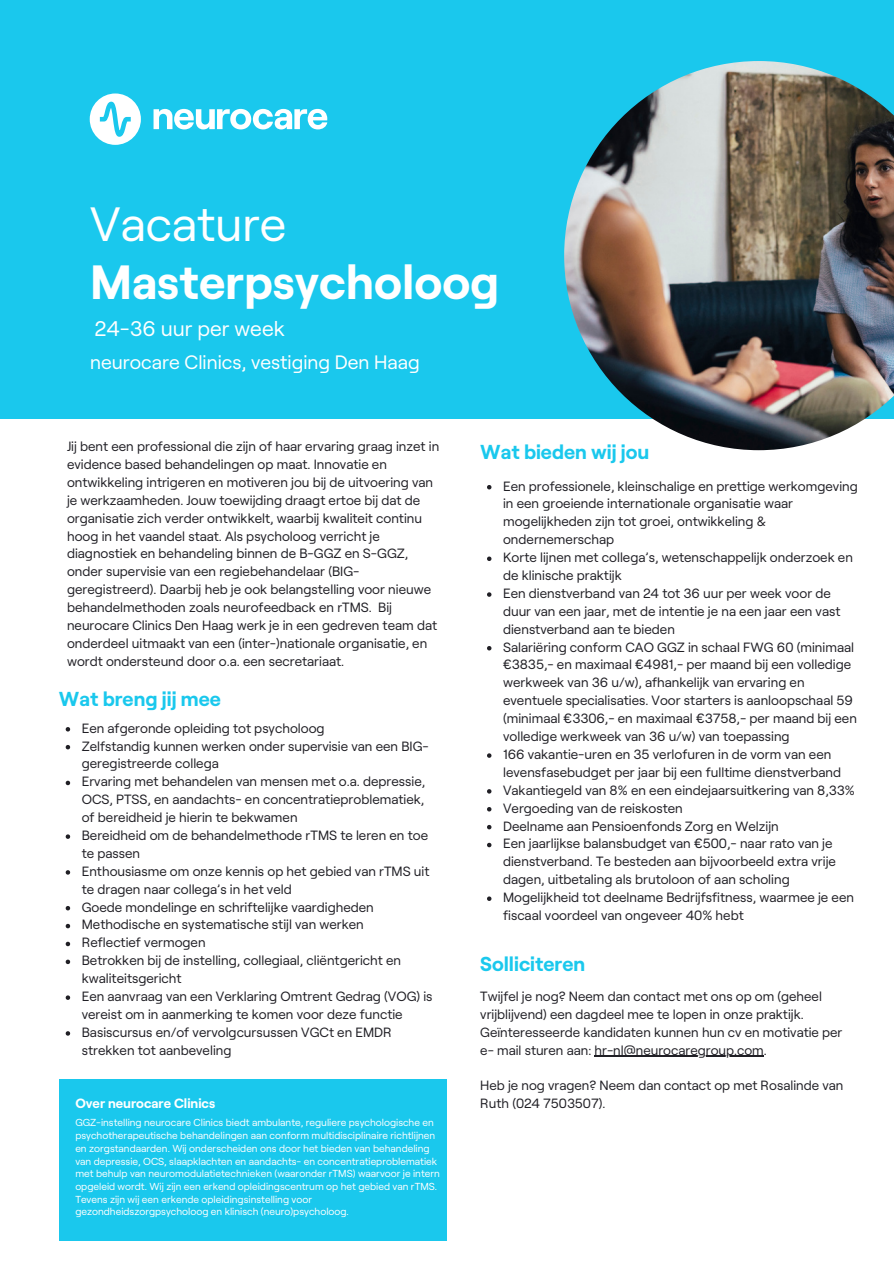
<style>
.page{position:relative;width:894px;height:1264px;background:#fff}
.page>*{position:absolute;margin:0;border:0;box-sizing:border-box;transform-origin:0 0}
.t1{font:700 48px "Roobert";color:#fff}
.t2{font:48px "Roobert";color:#fff}
.t3{font:21.15px "Roobert";color:#fff}
.t4{font:700 20.1px "Roobert";color:#1ac8ed}
.t5{font:19.35px "Roobert";color:#fff}
.t6{font:13.35px/17.9px "Roobert";color:#201f25}
.t7{font:700 13.35px "Roobert";color:#fff}
.t8{font:10.2px/12.8px "Roobert";color:#fff}
</style>
<div class="page">
<div style="left:0;top:0;width:893px;height:418px;background:#1ac8ed"></div>
<img style="left:564px;top:61px;width:329px;height:389px">
<svg style="left:153px;top:109px;width:174px;height:20px"></svg>
<svg style="left:90px;top:93px;width:51px;height:52px"></svg>
<svg style="left:66px;top:727px;width:4px;height:4px"></svg>
<svg style="left:66px;top:745px;width:4px;height:4px"></svg>
<svg style="left:66px;top:780px;width:4px;height:5px"></svg>
<svg style="left:66px;top:834px;width:4px;height:4px"></svg>
<svg style="left:66px;top:870px;width:4px;height:4px"></svg>
<svg style="left:66px;top:906px;width:4px;height:4px"></svg>
<svg style="left:66px;top:923px;width:4px;height:5px"></svg>
<svg style="left:66px;top:941px;width:4px;height:5px"></svg>
<svg style="left:66px;top:959px;width:4px;height:5px"></svg>
<svg style="left:66px;top:995px;width:4px;height:4px"></svg>
<svg style="left:66px;top:1031px;width:4px;height:4px"></svg>
<hr style="left:594px;top:1055px;width:169px;height:1px;background:#201f25">
<div style="left:59px;top:1079px;width:388px;height:161px;background:#1ac8ed"></div>
<svg style="left:487px;top:485px;width:4px;height:4px"></svg>
<svg style="left:487px;top:556px;width:4px;height:5px"></svg>
<svg style="left:487px;top:592px;width:4px;height:5px"></svg>
<svg style="left:487px;top:646px;width:4px;height:4px"></svg>
<svg style="left:487px;top:753px;width:4px;height:4px"></svg>
<svg style="left:487px;top:789px;width:4px;height:4px"></svg>
<svg style="left:487px;top:807px;width:4px;height:4px"></svg>
<svg style="left:487px;top:825px;width:4px;height:4px"></svg>
<svg style="left:487px;top:842px;width:4px;height:5px"></svg>
<svg style="left:487px;top:896px;width:4px;height:5px"></svg>
<p class="t2" style="left:90px;top:193px;width:198px">Vacature</p>
<p class="t1" style="left:90px;top:251px;width:411px">Masterpsycholoog</p>
<p class="t3" style="left:94px;top:315px;width:192px">24-36 uur per week</p>
<p class="t5" style="left:90px;top:350px;width:331px">neurocare Clinics, vestiging Den Haag</p>
<p class="t6" style="left:67px;top:437px;width:373px">Jij bent een professional die zijn of haar ervaring graag inzet in evidence based behandelingen op maat. Innovatie en ontwikkeling intrigeren en motiveren jou bij de uitvoering van je werkzaamheden. Jouw toewijding draagt ertoe bij dat de organisatie zich verder ontwikkelt, waarbij kwaliteit continu hoog in het vaandel staat. Als psycholoog verricht je diagnostiek en behandeling binnen de B-GGZ en S-GGZ, onder supervisie van een regiebehandelaar (BIG&shy;geregistreerd). Daarbij heb je ook belangstelling voor nieuwe behandelmethoden zoals neurofeedback en rTMS. Bij neurocare Clinics Den Haag werk je in een gedreven team dat onderdeel uitmaakt van een (inter-)nationale organisatie, en wordt ondersteund door o.a. een secretariaat.</p>
<p class="t4" style="left:59px;top:686px;width:163px">Wat breng jij mee</p>
<p class="t6" style="left:82px;top:718px;width:244px">Een afgeronde opleiding tot psycholoog</p>
<p class="t6" style="left:82px;top:736px;width:348px">Zelfstandig kunnen werken onder supervisie van een BIG&shy;geregistreerde collega</p>
<p class="t6" style="left:82px;top:772px;width:345px;text-align:justify">Ervaring met behandelen van mensen met o.a. depressie, OCS, PTSS, en aandachts- en concentratieproblematiek, of bereidheid je hierin te bekwamen</p>
<p class="t6" style="left:82px;top:825px;width:348px">Bereidheid om de behandelmethode rTMS te leren en toe te passen</p>
<p class="t6" style="left:82px;top:861px;width:349px">Enthousiasme om onze kennis op het gebied van rTMS uit te dragen naar collega’s in het veld</p>
<p class="t6" style="left:82px;top:897px;width:293px">Goede mondelinge en schriftelijke vaardigheden</p>
<p class="t6" style="left:82px;top:915px;width:283px">Methodische en systematische stijl van werken</p>
<p class="t6" style="left:82px;top:933px;width:125px">Reflectief vermogen</p>
<p class="t6" style="left:82px;top:951px;width:321px">Betrokken bij de instelling, collegiaal, cliëntgericht en kwaliteitsgericht</p>
<p class="t6" style="left:82px;top:986px;width:352px">Een aanvraag van een Verklaring Omtrent Gedrag (VOG) is vereist om in aanmerking te komen voor deze functie</p>
<p class="t6" style="left:82px;top:1022px;width:311px">Basiscursus en/of vervolgcursussen VGCt en EMDR strekken tot aanbeveling</p>
<p class="t7" style="left:75px;top:1094px;width:141px">Over neurocare Clinics</p>
<p class="t8" style="left:75px;top:1115px;width:366px">GGZ-instelling neurocare Clinics biedt ambulante, reguliere psychologische en psychotherapeutische behandelingen aan conform multidisciplinaire richtlijnen en zorgstandaarden. Wij onderscheiden ons door het bieden van behandeling van depressie, OCS, slaapklachten en aandachts- en concentratieproblematiek met behulp van neuromodulatietechnieken (waaronder rTMS) waarvoor je intern opgeleid wordt. Wij zijn een erkend opleidingscentrum op het gebied van rTMS.<br>Tevens zijn wij een erkende opleidingsinstelling voor gezondheidszorgpsycholoog en klinisch (neuro)psycholoog.</p>
<p class="t4" style="left:480px;top:438px;width:170px">Wat bieden wij jou</p>
<p class="t6" style="left:503px;top:476px;width:356px">Een professionele, kleinschalige en prettige werkomgeving in een groeiende internationale organisatie waar mogelijkheden zijn tot groei, ontwikkeling &amp; ondernemerschap</p>
<p class="t6" style="left:503px;top:548px;width:351px">Korte lijnen met collega’s, wetenschappelijk onderzoek en de klinische praktijk</p>
<p class="t6" style="left:503px;top:583px;width:339px">Een dienstverband van 24 tot 36 uur per week voor de duur van een jaar, met de intentie je na een jaar een vast dienstverband aan te bieden</p>
<p class="t6" style="left:503px;top:637px;width:355px">Salariëring conform CAO GGZ in schaal FWG 60 (minimaal €3835,- en maximaal €4981,- per maand bij een volledige werkweek van 36 u/w), afhankelijk van ervaring en eventuele specialisaties. Voor starters is aanloopschaal 59 (minimaal €3306,- en maximaal €3758,- per maand bij een volledige werkweek van 36 u/w) van toepassing</p>
<p class="t6" style="left:503px;top:744px;width:339px">166 vakantie-uren en 35 verlofuren in de vorm van een levensfasebudget per jaar bij een fulltime dienstverband</p>
<p class="t6" style="left:503px;top:780px;width:353px">Vakantiegeld van 8% en een eindejaarsuitkering van 8,33%</p>
<p class="t6" style="left:503px;top:798px;width:181px">Vergoeding van de reiskosten</p>
<p class="t6" style="left:503px;top:816px;width:277px">Deelname aan Pensioenfonds Zorg en Welzijn</p>
<p class="t6" style="left:503px;top:834px;width:334px">Een jaarlijkse balansbudget van €500,- naar rato van je dienstverband. Te besteden aan bijvoorbeeld extra vrije dagen, uitbetaling als brutoloon of aan scholing</p>
<p class="t6" style="left:503px;top:887px;width:352px">Mogelijkheid tot deelname Bedrijfsfitness, waarmee je een fiscaal voordeel van ongeveer 40% hebt</p>
<p class="t4" style="left:480px;top:950px;width:106px">Solliciteren</p>
<p class="t6" style="left:480px;top:987px;width:363px">Twijfel je nog? Neem dan contact met ons op om (geheel vrijblijvend) een dagdeel mee te lopen in onze praktijk.<br>Geïnteresseerde kandidaten kunnen hun cv en motivatie per e- mail sturen aan: hr-nl@neurocaregroup.com.</p>
<p class="t6" style="left:480px;top:1076px;width:364px">Heb je nog vragen? Neem dan contact op met Rosalinde van<br>Ruth (024 7503507).</p>
</div>
